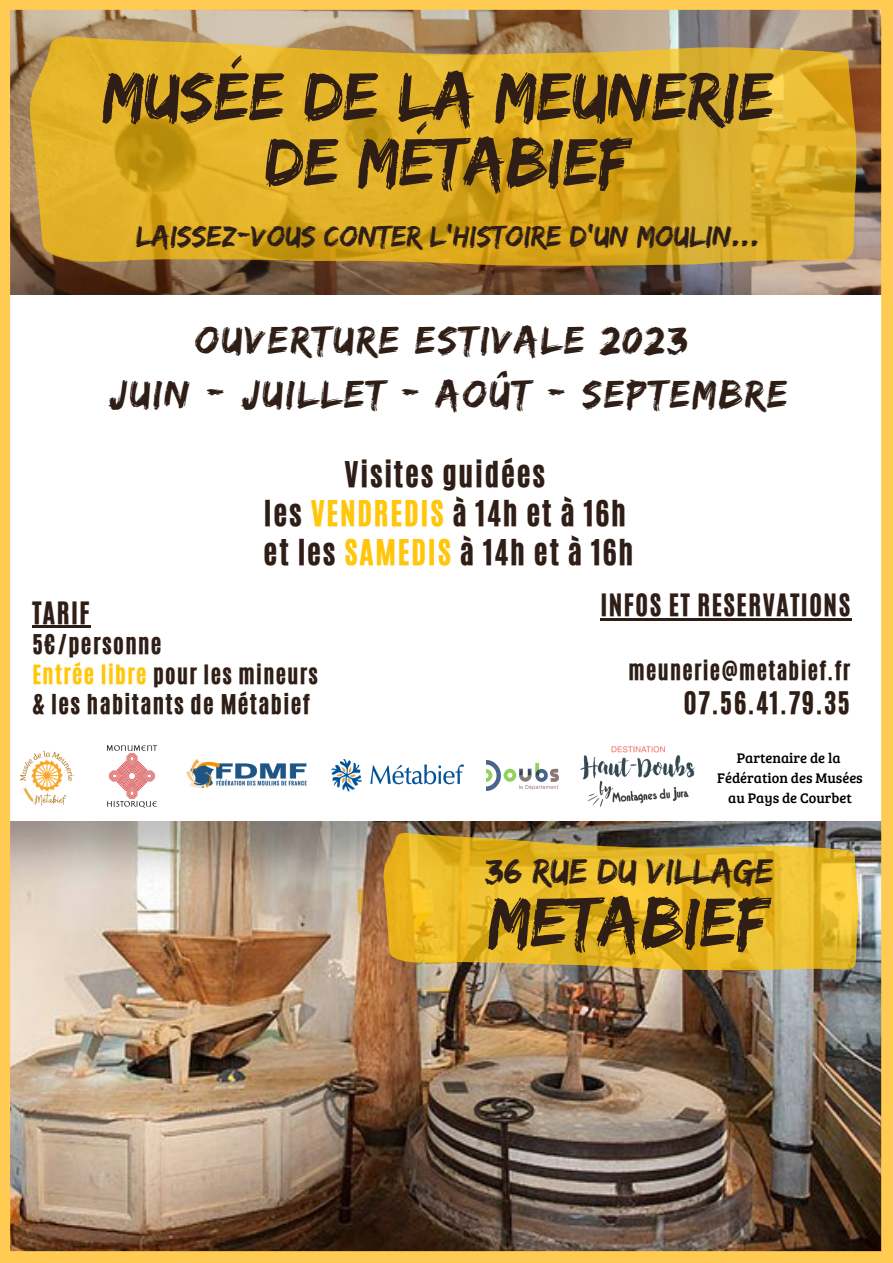
<style>
.page{position:relative;width:893px;height:1263px;background:#fff}
.page>*{position:absolute;margin:0;border:0;box-sizing:border-box;transform-origin:0 0}
.t1{font:71.85px "Edo";color:#2e1e16}
.t2{font:70.28px "Edo";color:#2e1e16}
.t3{font:69.53px "Edo";color:#2e1e16}
.t4{font:40.28px "Edo";letter-spacing:.06em;color:#2e1e16}
.t5{font:36.53px "Edo";color:#2e1e16}
.t6{font:30.53px "Edo";color:#2e1e16}
.t7{font:29.78px "CA Generated";letter-spacing:.06em;color:#2e1e16}
.t8{font:26.17px "CA Generated";letter-spacing:.06em;color:#2e1e16}
.t9{font:25.88px "CA Generated";letter-spacing:.06em;color:#2e1e16}
.t10{font:22.88px "CA Generated";letter-spacing:.06em;color:#2e1e16}
.t11{font:22.2px "CA Generated";letter-spacing:.06em;color:#2e1e16}
.t12{font:22.12px "CA Generated";letter-spacing:.06em;color:#2e1e16}
.t13{font:14.4px "Bree Serif";color:#000}
.s1{color:#ffc60b}
</style>
<div class="page">
<img style="left:0;top:0;width:893px;height:1263px">
<svg style="left:18px;top:0;width:850px;height:318px;background:#cda745"></svg>
<img style="left:375px;top:808px;width:491px;height:194px">
<img style="left:486px;top:761px;width:72px;height:29px">
<img style="left:17px;top:747px;width:61px;height:61px">
<img style="left:331px;top:759px;width:132px;height:33px">
<img style="left:581px;top:745px;width:113px;height:61px">
<img style="left:100px;top:743px;width:65px;height:65px">
<img style="left:187px;top:759px;width:121px;height:29px">
<hr style="left:600px;top:618px;width:251px;height:2px;background:#2e1e16">
<hr style="left:32px;top:626px;width:59px;height:2px;background:#2e1e16">
<p class="t2" style="left:102px;top:55px;width:673px">MUSÉE DE LA MEUNERIE</p>
<p class="t3" style="left:265px;top:121px;width:367px">DE MÉTABIEF</p>
<p class="t6" style="left:136px;top:218px;width:625px">LAISSEZ-VOUS CONTER L'HISTOIRE D'UN MOULIN...</p>
<p class="t4" style="left:195px;top:317px;width:494px">OUVERTURE ESTIVALE 2023</p>
<p class="t4" style="left:109px;top:370px;width:680px">JUIN - JUILLET - AOÛT - SEPTEMBRE</p>
<p class="t7" style="left:345px;top:452px;width:202px">Visites guidées</p>
<p class="t7" style="left:264px;top:492px;width:363px">les <span class="s1">VENDREDIS</span> à 14h et à 16h</p>
<p class="t7" style="left:264px;top:531px;width:371px">et les <span class="s1">SAMEDIS</span> à 14h et à 16h</p>
<p class="t9" style="left:32px;top:594px;width:59px">TARIF</p>
<p class="t10" style="left:32px;top:628px;width:131px">5€/personne</p>
<p class="t11" style="left:32px;top:659px;width:287px"><span class="s1">Entrée libre</span> pour les mineurs</p>
<p class="t10" style="left:32px;top:688px;width:279px">&amp; les habitants de Métabief</p>
<p class="t9" style="left:600px;top:587px;width:251px">INFOS ET RESERVATIONS</p>
<p class="t12" style="left:628px;top:655px;width:223px">meunerie@metabief.fr</p>
<p class="t8" style="left:684px;top:684px;width:168px">07.56.41.79.35</p>
<p class="t13" style="left:736px;top:748px;width:105px">Partenaire de la</p>
<p class="t13" style="left:717px;top:767px;width:147px">Fédération des Musées</p>
<p class="t13" style="left:728px;top:787px;width:125px">au Pays de Courbet</p>
<p class="t5" style="left:484px;top:849px;width:290px">36 RUE DU VILLAGE</p>
<p class="t1" style="left:488px;top:880px;width:283px">METABIEF</p>
</div>
